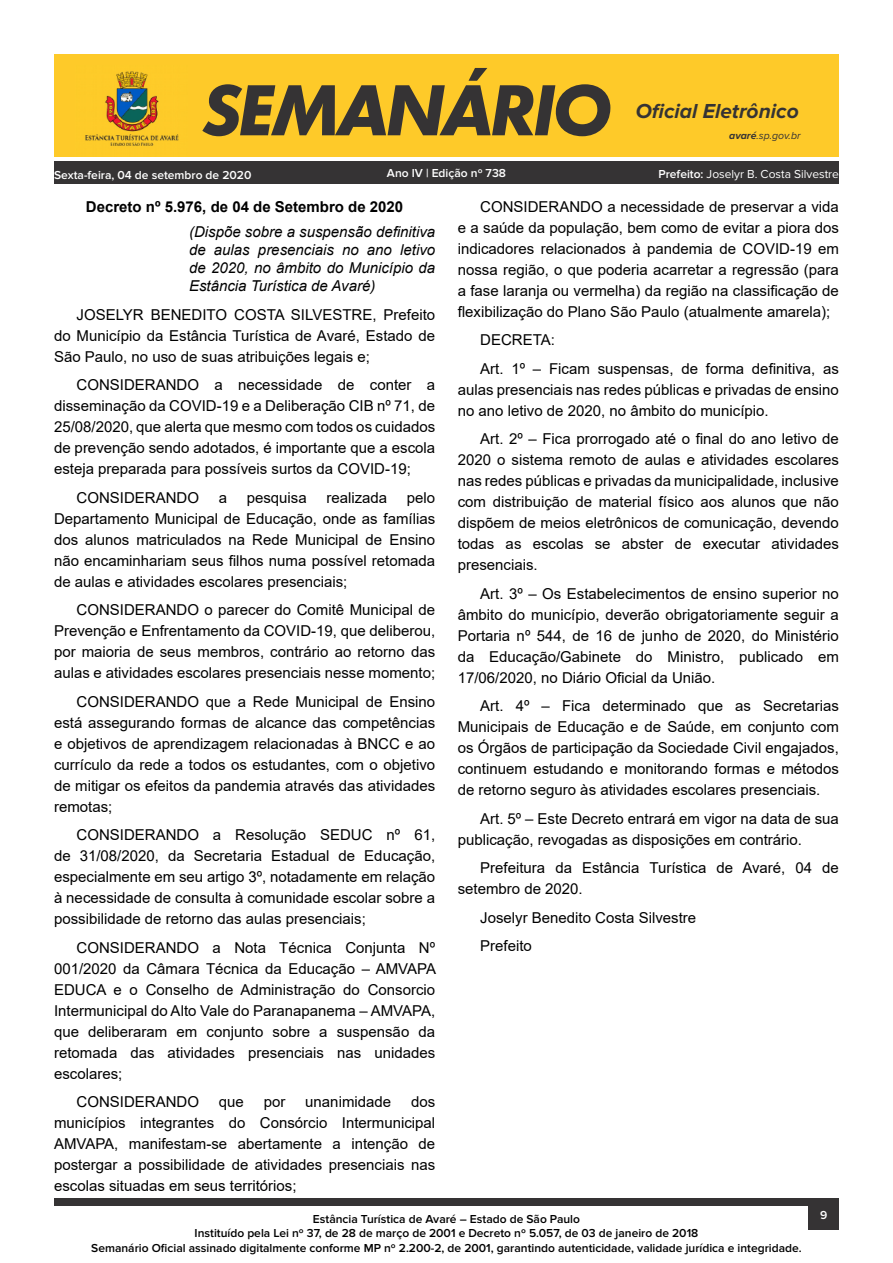
<style>
.page{position:relative;width:893px;height:1263px;background:#fff}
.page>*{position:absolute;margin:0;border:0;box-sizing:border-box;transform-origin:0 0}
.t1{font:italic 700 75px "Futura PT";letter-spacing:-.05em;color:#353334}
.t2{font:italic 700 21px "Proxima Nova";color:#353334}
._2_-_Corpo{font:15px/21px "Arial";color:#000;text-align:justify}
._3_-_Ementa{font:italic 15px/18px "Arial";color:#000;text-align:justify}
._1_-_Cabeçalho{font:700 15px "Arial";color:#000}
.t3{font:600 12px/14.4px "Proxima Nova";color:#000;text-align:center}
.t4{font:600 12px "Proxima Nova";color:#fff}
.t5{font:12px "Proxima Nova";color:#fff}
.t6{font:italic 10.5px "Proxima Nova";color:#353334}
.s1{font-weight:700}
.s2{font-weight:600}
</style>
<div class="page">
<div style="left:54px;top:1199px;width:785px;height:7px;background:#353334"></div>
<div style="left:54px;top:54px;width:785px;height:102px;background:#feca29"></div>
<div style="left:54px;top:162px;width:785px;height:22px;background:#353334"></div>
<img style="left:85px;top:71px;width:94px;height:75px">
<div style="left:808px;top:1199px;width:31px;height:31px;background:#353334"></div>
<h1 class="t1" style="left:201px;top:64px;width:415px">SEMANÁRIO</h1>
<h2 class="t2" style="left:636px;top:99px;width:164px">Oficial Eletrônico</h2>
<p class="t6" style="left:729px;top:128px;width:73px"><span class="s1">avaré</span>.sp.gov.br</p>
<p class="t5" style="left:658px;top:167px;width:182px"><span class="s2">Prefeito:</span> Joselyr B. Costa Silvestre</p>
<p class="t4" style="left:54px;top:168px;width:199px">Sexta-feira, 04 de setembro de 2020</p>
<p class="t4" style="left:387px;top:166px;width:121px">Ano IV | Edição nº 738</p>
<p class="_1_-_Cabeçalho" style="left:86px;top:196px;width:319px">Decreto nº 5.976, de 04 de Setembro de 2020</p>
<p class="_3_-_Ementa" style="left:189px;top:223px;width:248px">(Dispõe sobre a suspensão definitiva de aulas presenciais no ano letivo de 2020, no âmbito do Município da Estância Turística de Avaré)</p>
<p class="_2_-_Corpo" style="left:54px;top:304px;width:383px;text-indent:22px">JOSELYR BENEDITO COSTA SILVESTRE, Prefeito do Município da Estância Turística de Avaré, Estado de São Paulo, no uso de suas atribuições legais e;</p>
<p class="_2_-_Corpo" style="left:54px;top:374px;width:383px;text-indent:22px">CONSIDERANDO a necessidade de conter a disseminação da COVID-19 e a Deliberação CIB nº 71, de 25/08/2020, que alerta que mesmo com todos os cuidados de prevenção sendo adotados, é importante que a escola esteja preparada para possíveis surtos da COVID-19;</p>
<p class="_2_-_Corpo" style="left:76px;top:487px;width:124px">CONSIDERANDO</p>
<p class="_2_-_Corpo" style="left:219px;top:487px;width:10px">a</p>
<p class="_2_-_Corpo" style="left:247px;top:487px;width:62px">pesquisa</p>
<p class="_2_-_Corpo" style="left:326px;top:487px;width:62px">realizada</p>
<p class="_2_-_Corpo" style="left:458px;top:196px;width:383px;text-indent:22px">CONSIDERANDO a necessidade de preservar a vida e a saúde da população, bem como de evitar a piora dos indicadores relacionados à pandemia de COVID-19 em nossa região, o que poderia acarretar a regressão (para a fase laranja ou vermelha) da região na classificação de flexibilização do Plano São Paulo (atualmente amarela);</p>
<p class="_2_-_Corpo" style="left:480px;top:329px;width:76px">DECRETA:</p>
<p class="_2_-_Corpo" style="left:458px;top:358px;width:383px;text-indent:22px">Art. 1º – Ficam suspensas, de forma definitiva, as aulas presenciais nas redes públicas e privadas de ensino no ano letivo de 2020, no âmbito do município.</p>
<p class="_2_-_Corpo" style="left:458px;top:428px;width:383px;text-indent:22px">Art. 2º – Fica prorrogado até o final do ano letivo de 2020 o sistema remoto de aulas e atividades escolares nas redes públicas e privadas da municipalidade, inclusive com distribuição de material físico aos alunos que não dispõem de meios eletrônicos de comunicação, devendo todas as escolas se abster de executar atividades presenciais.</p>
<p class="_2_-_Corpo" style="left:458px;top:583px;width:383px;text-indent:22px">Art. 3º – Os Estabelecimentos de ensino superior no âmbito do município, deverão obrigatoriamente seguir a Portaria nº 544, de 16 de junho de 2020, do Ministério da Educação/Gabinete do Ministro, publicado em 17/06/2020, no Diário Oficial da União.</p>
<p class="_2_-_Corpo" style="left:458px;top:695px;width:383px;text-indent:22px">Art. 4º – Fica determinado que as Secretarias Municipais de Educação e de Saúde, em conjunto com os Órgãos de participação da Sociedade Civil engajados, continuem estudando e monitorando formas e métodos de retorno seguro às atividades escolares presenciais.</p>
<p class="_2_-_Corpo" style="left:458px;top:808px;width:383px;text-indent:22px">Art. 5º – Este Decreto entrará em vigor na data de sua publicação, revogadas as disposições em contrário.</p>
<p class="_2_-_Corpo" style="left:458px;top:857px;width:383px;text-indent:22px">Prefeitura da Estância Turística de Avaré, 04 de setembro de 2020.</p>
<p class="_2_-_Corpo" style="left:480px;top:907px;width:217px">Joselyr Benedito Costa Silvestre</p>
<p class="_2_-_Corpo" style="left:480px;top:935px;width:53px">Prefeito</p>
<p class="_2_-_Corpo" style="left:54px;top:487px;width:383px;text-indent:353px">pelo Departamento Municipal de Educação, onde as famílias dos alunos matriculados na Rede Municipal de Ensino não encaminhariam seus filhos numa possível retomada de aulas e atividades escolares presenciais;</p>
<p class="_2_-_Corpo" style="left:54px;top:599px;width:383px;text-indent:22px">CONSIDERANDO o parecer do Comitê Municipal de Prevenção e Enfrentamento da COVID-19, que deliberou, por maioria de seus membros, contrário ao retorno das aulas e atividades escolares presenciais nesse momento;</p>
<p class="_2_-_Corpo" style="left:54px;top:691px;width:383px;text-indent:22px">CONSIDERANDO que a Rede Municipal de Ensino está assegurando formas de alcance das competências e objetivos de aprendizagem relacionadas à BNCC e ao currículo da rede a todos os estudantes, com o objetivo de mitigar os efeitos da pandemia através das atividades remotas;</p>
<p class="_2_-_Corpo" style="left:54px;top:824px;width:383px;text-indent:22px">CONSIDERANDO a Resolução SEDUC nº 61, de 31/08/2020, da Secretaria Estadual de Educação, especialmente em seu artigo 3º, notadamente em relação à necessidade de consulta à comunidade escolar sobre a possibilidade de retorno das aulas presenciais;</p>
<p class="_2_-_Corpo" style="left:54px;top:937px;width:384px;text-indent:22px">CONSIDERANDO a Nota Técnica Conjunta Nº 001/2020 da Câmara Técnica da Educação – AMVAPA EDUCA e o Conselho de Administração do Consorcio Intermunicipal do Alto Vale do Paranapanema – AMVAPA, que deliberaram em conjunto sobre a suspensão da retomada das atividades presenciais nas unidades escolares;</p>
<p class="_2_-_Corpo" style="left:76px;top:1091px;width:124px">CONSIDERANDO</p>
<p class="_2_-_Corpo" style="left:219px;top:1091px;width:27px">que</p>
<p class="_2_-_Corpo" style="left:264px;top:1091px;width:23px">por</p>
<p class="_2_-_Corpo" style="left:305px;top:1091px;width:87px">unanimidade</p>
<p class="_2_-_Corpo" style="left:54px;top:1091px;width:383px;text-indent:357px">dos municípios integrantes do Consórcio Intermunicipal AMVAPA, manifestam-se abertamente a intenção de postergar a possibilidade de atividades presenciais nas escolas situadas em seus territórios;</p>
<p class="t3" style="left:91px;top:1212px;width:712px">Estância Turística de Avaré – Estado de São Paulo<br>Instituído pela Lei nº 37, de 28 de março de 2001 e Decreto nº 5.057, de 03 de janeiro de 2018<br>Semanário Oficial assinado digitalmente conforme MP nº 2.200-2, de 2001, garantindo autenticidade, validade jurídica e integridade.</p>
<p class="t4" style="left:820px;top:1208px;width:9px">9</p>
</div>
